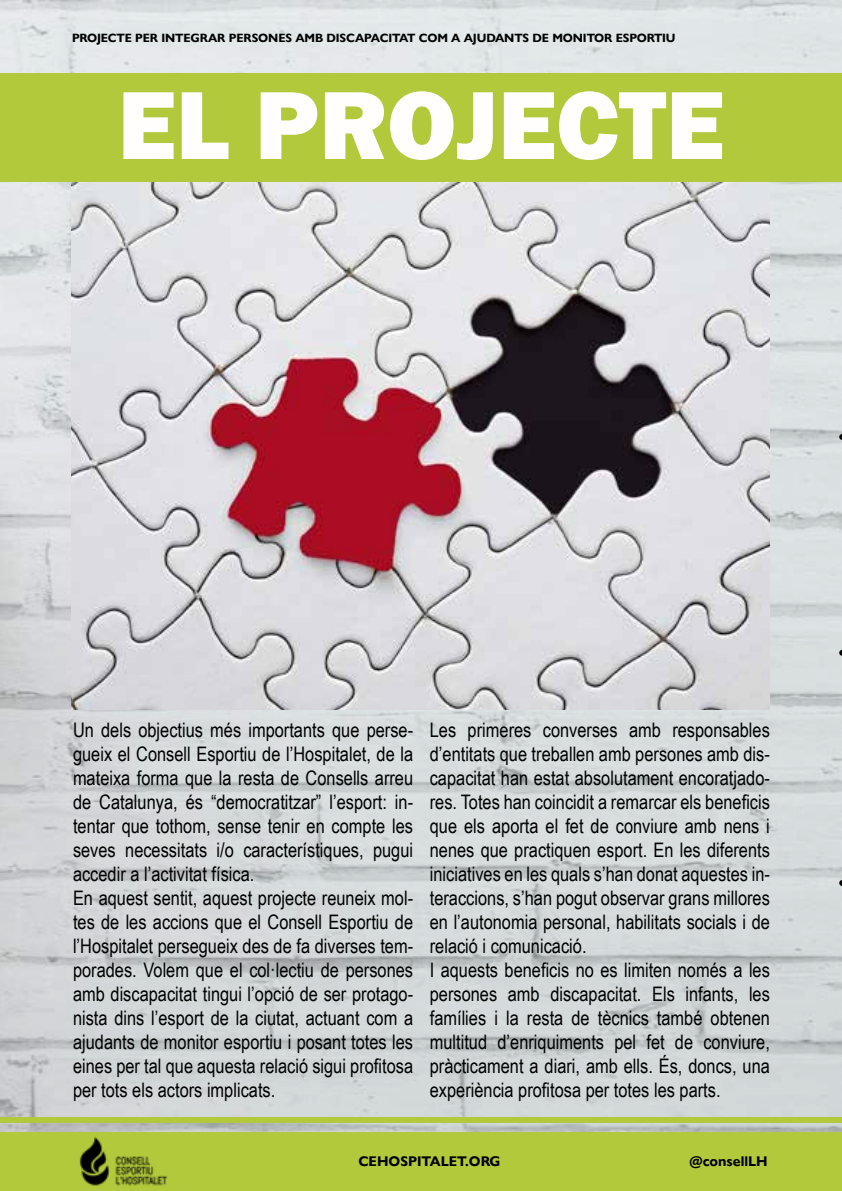
<style>
.page{position:relative;width:842px;height:1191px;background:#fff}
.page>*{position:absolute;margin:0;border:0;box-sizing:border-box;transform-origin:0 0}
.t1{font:800 100px "Franklin Gothic";color:#fffefd}
.t2{font:20px/24px "Arial Narrow";color:#000}
.t3{font:700 14px "Gill Sans Nova";color:#000}
.t4{font:700 12px "Gill Sans Nova";letter-spacing:-.01em;color:#000}
</style>
<div class="page">
<img style="left:0;top:0;width:842px;height:1132px">
<img style="left:71px;top:181px;width:699px;height:529px">
<div style="left:0;top:73px;width:842px;height:108px;background:#b1c93b"></div>
<div style="left:0;top:1132px;width:842px;height:59px;background:#b1c93b"></div>
<div style="left:0;top:1117px;width:842px;height:6px;background:#b1c93b"></div>
<img style="left:73px;top:1131px;width:101px;height:55px">
<p class="t4" style="left:72px;top:30px;width:605px">PROJECTE PER INTEGRAR PERSONES AMB DISCAPACITAT COM A AJUDANTS DE MONITOR ESPORTIU</p>
<h1 class="t1" style="left:118px;top:61px;width:608px">EL PROJECTE</h1>
<p class="t2" style="left:73px;top:717px;width:342px">Un dels objectius més importants que perse&shy;gueix el Consell Esportiu de l’Hospitalet, de la mateixa forma que la resta de Consells arreu de Catalunya, és “democratitzar” l’esport: in&shy;tentar que tothom, sense tenir en compte les seves necessitats i/o característiques, pugui accedir a l’activitat física.<br>En aquest sentit, aquest projecte reuneix mol&shy;tes de les accions que el Consell Esportiu de l’Hospitalet persegueix des de fa diverses tem&shy;porades. Volem que el col·lectiu de persones amb discapacitat tingui l’opció de ser protago&shy;nista dins l’esport de la ciutat, actuant com a ajudants de monitor esportiu i posant totes les eines per tal que aquesta relació sigui profitosa per tots els actors implicats.</p>
<p class="t2" style="left:430px;top:717px;width:342px">Les primeres converses amb responsables d’entitats que treballen amb persones amb dis&shy;capacitat han estat absolutament encoratjado&shy;res. Totes han coincidit a remarcar els beneficis que els aporta el fet de conviure amb nens i nenes que practiquen esport. En les diferents iniciatives en les quals s’han donat aquestes in&shy;teraccions, s’han pogut observar grans millores en l’autonomia personal, habilitats socials i de relació i comunicació.<br>I aquests beneficis no es limiten només a les persones amb discapacitat. Els infants, les famílies i la resta de tècnics també obtenen multitud d’enriquiments pel fet de conviure, pràcticament a diari, amb ells. És, doncs, una experiència profitosa per totes les parts.</p>
<p class="t3" style="left:358px;top:1152px;width:144px">CEHOSPITALET.ORG</p>
<p class="t3" style="left:689px;top:1152px;width:80px">@consellLH</p>
</div>
